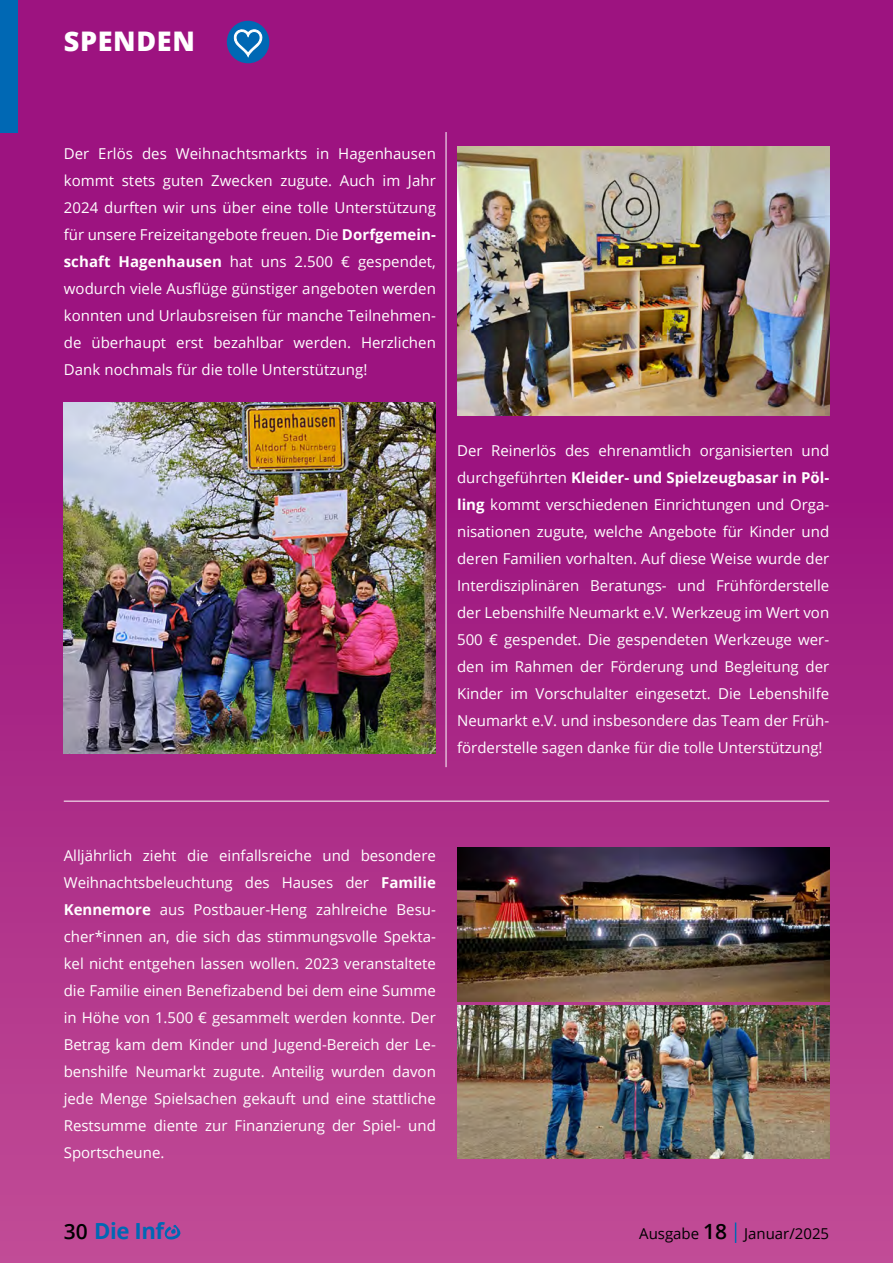
<style>
.page{position:relative;width:893px;height:1263px;background:#fff}
.page>*{position:absolute;margin:0;border:0;box-sizing:border-box;transform-origin:0 0}
.t1{font:800 27px "Open Sans";letter-spacing:.025em;color:#fff}
.t2{font:700 22.2px "Open Sans";letter-spacing:-.02em;color:#0068b4}
.t3{font:15px/27px "Open Sans";color:#fff;text-align:justify}
.t4{font:15px "Open Sans";color:#000}
.s1{font-weight:700}
.s2{font-weight:600;font-size:21px;color:#000}
.s3{font-weight:600;font-size:21px}
</style>
<div class="page">
<div style="left:0;top:0;width:893px;height:1263px;background:linear-gradient(to bottom,#94067b,#bc4592)"></div>
<div style="left:0;top:0;width:17px;height:132px;background:#0068b4"></div>
<div style="left:227px;top:21px;width:42px;height:42px;background:#0068b4;border-radius:50%"></div>
<svg style="left:233px;top:29px;width:30px;height:28px"></svg>
<img style="left:457px;top:1005px;width:372px;height:153px">
<img style="left:457px;top:848px;width:372px;height:153px">
<img style="left:457px;top:147px;width:372px;height:269px">
<img style="left:64px;top:402px;width:372px;height:351px">
<hr style="left:64px;top:801px;width:765px;height:1px;background:#fff">
<hr style="left:446px;top:132px;width:1px;height:635px;background:#fff">
<svg style="left:735px;top:1222px;width:1px;height:21px"></svg>
<svg style="left:165px;top:1225px;width:16px;height:14px"></svg>
<h1 class="t1" style="left:64px;top:21px;width:133px">SPENDEN</h1>
<p class="t3" style="left:64px;top:140px;width:374px">Der Erlös des Weihnachtsmarkts in Hagenhausen kommt stets guten Zwecken zugute. Auch im Jahr 2024 durften wir uns über eine tolle Unterstützung für unsere Freizeitangebote freuen. Die <span class="s1">Dorfgemein&shy;schaft Hagenhausen</span> hat uns 2.500 € gespendet, wodurch viele Ausflüge günstiger angeboten werden konnten und Urlaubsreisen für manche Teilnehmen&shy;de überhaupt erst bezahlbar werden. Herzlichen Dank nochmals für die tolle Unterstützung!</p>
<p class="t3" style="left:457px;top:437px;width:374px">Der Reinerlös des ehrenamtlich organisierten und durchgeführten <span class="s1">Kleider- und Spielzeugbasar in Pöl&shy;ling</span> kommt verschiedenen Einrichtungen und Orga&shy;nisationen zugute, welche Angebote für Kinder und deren Familien vorhalten. Auf diese Weise wurde der Interdisziplinären Beratungs- und Frühförderstelle der Lebenshilfe Neumarkt e.V. Werkzeug im Wert von 500 € gespendet. Die gespendeten Werkzeuge wer&shy;den im Rahmen der Förderung und Begleitung der Kinder im Vorschulalter eingesetzt. Die Lebenshilfe Neumarkt e.V. und insbesondere das Team der Früh&shy;förderstelle sagen danke für die tolle Unterstützung!</p>
<p class="t3" style="left:64px;top:842px;width:374px">Alljährlich zieht die einfallsreiche und besondere Weihnachtsbeleuchtung des Hauses der <span class="s1">Familie Kennemore</span> aus Postbauer-Heng zahlreiche Besu&shy;cher*innen an, die sich das stimmungsvolle Spekta&shy;kel nicht entgehen lassen wollen. 2023 veranstaltete die Familie einen Benefizabend bei dem eine Summe in Höhe von 1.500 € gesammelt werden konnte. Der Betrag kam dem Kinder und Jugend-Bereich der Le&shy;benshilfe Neumarkt zugute. Anteilig wurden davon jede Menge Spielsachen gekauft und eine stattliche Restsumme diente zur Finanzierung der Spiel- und Sportscheune.</p>
<h2 class="t2" style="left:64px;top:1215px;width:102px"><span class="s2">30</span> Die Inf</h2>
<p class="t4" style="left:639px;top:1223px;width:192px">Ausgabe <span class="s3">18</span> Januar/2025</p>
</div>
